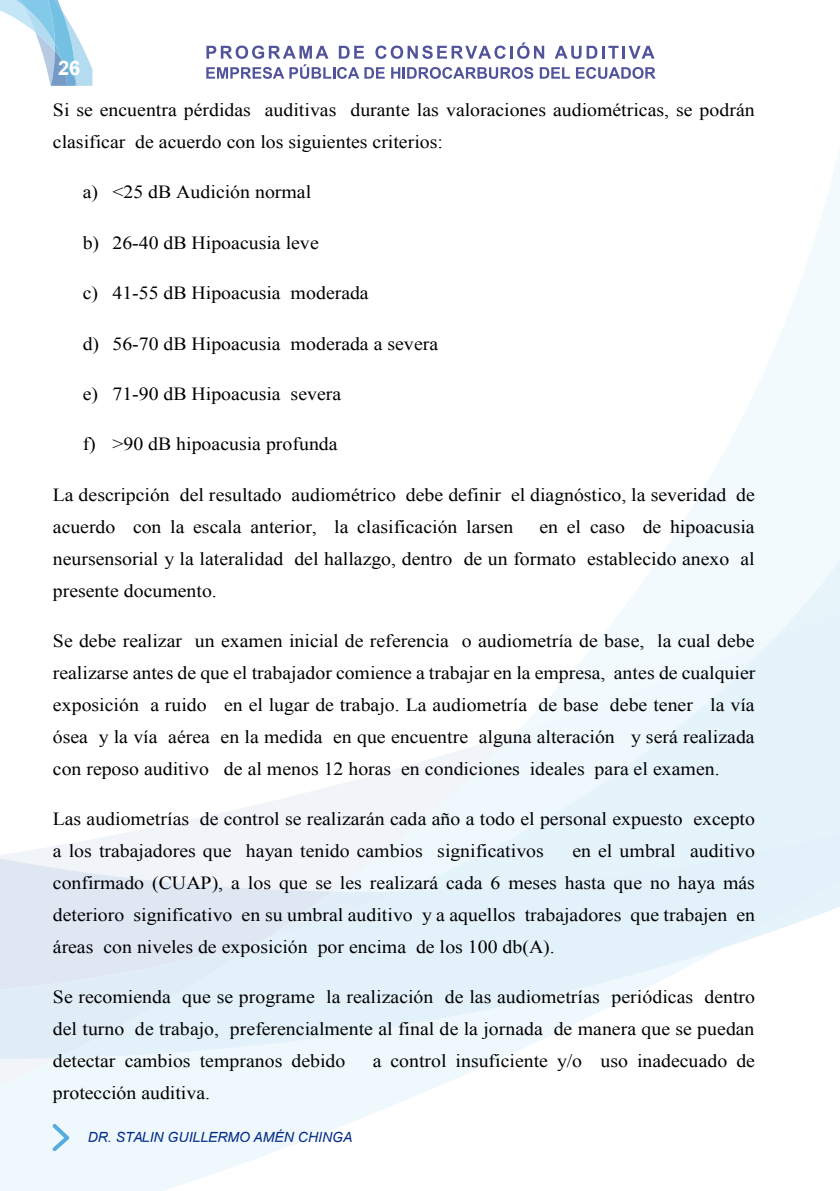
<style>
.page{position:relative;width:840px;height:1191px;background:#fff}
.page>*{position:absolute;margin:0;border:0;box-sizing:border-box;transform-origin:0 0}
.t1{font:700 20px "Arial";color:#fff}
.t2{font:18.4px/31.8px "Times New Roman";color:#000;text-align:justify;scale:1.07 1}
.t3{font:italic 14px "Arial";color:#002a85}
</style>
<div class="page">
<svg style="left:206px;top:42px;width:449px;height:37px"></svg>
<svg style="left:0;top:786px;width:333px;height:72px"></svg>
<div style="left:0;top:880px;width:58px;height:68px;background:#dfe7f3"></div>
<svg style="left:624px;top:153px;width:215px;height:455px"></svg>
<svg style="left:775px;top:560px;width:64px;height:48px"></svg>
<svg style="left:333px;top:768px;width:68px;height:64px;fill:#f1f5fa"></svg>
<svg style="left:0;top:948px;width:501px;height:243px;fill:#eff8fc"></svg>
<div style="left:88px;top:1129px;width:246px;height:12px;background:#eff8fc"></div>
<svg style="left:401px;top:608px;width:438px;height:224px"></svg>
<svg style="left:58px;top:832px;width:781px;height:226px;fill:#e3f2fa"></svg>
<svg style="left:0;top:0;width:92px;height:86px"></svg>
<svg style="left:52px;top:1123px;width:17px;height:28px"></svg>
<p class="t1" style="left:58px;top:55px;width:24px">26</p>
<p class="t2" style="left:53px;top:94px;width:657px">Si se encuentra pérdidas auditivas durante las valoraciones audiométricas, se podrán clasificar de acuerdo con los siguientes criterios:</p>
<p class="t2" style="left:83px;top:176px;width:215px">a) &lt;25 dB Audición normal</p>
<p class="t2" style="left:83px;top:226px;width:222px">b) 26-40 dB Hipoacusia leve</p>
<p class="t2" style="left:83px;top:277px;width:269px">c) 41-55 dB Hipoacusia moderada</p>
<p class="t2" style="left:83px;top:327px;width:333px">d) 56-70 dB Hipoacusia moderada a severa</p>
<p class="t2" style="left:83px;top:378px;width:243px">e) 71-90 dB Hipoacusia severa</p>
<p class="t2" style="left:83px;top:428px;width:240px">f) &gt;90 dB hipoacusia profunda</p>
<p class="t2" style="left:53px;top:478px;width:657px">La descripción del resultado audiométrico debe definir el diagnóstico, la severidad de acuerdo con la escala anterior, la clasificación larsen</p>
<p class="t2" style="left:53px;top:510px;width:657px;text-indent:486px">en el caso de hipoacusia neursensorial y la lateralidad del hallazgo, dentro de un formato establecido anexo al presente documento.</p>
<p class="t2" style="left:53px;top:624px;width:657px">Se debe realizar un examen inicial de referencia o audiometría de base, la cual debe realizarse antes de que el trabajador comience a trabajar en la empresa, antes de cualquier exposición a ruido en el lugar de trabajo. La audiometría de base debe tener la vía ósea y la vía aérea en la medida en que encuentre alguna alteración y será realizada con reposo auditivo de al menos 12 horas en condiciones ideales para el examen.</p>
<p class="t2" style="left:53px;top:802px;width:657px">Las audiometrías de control se realizarán cada año a todo el personal expuesto excepto a los trabajadores que hayan tenido cambios significativos</p>
<p class="t2" style="left:53px;top:834px;width:657px;text-indent:519px">en el umbral auditivo confirmado (CUAP), a los que se les realizará cada 6 meses hasta que no haya más deterioro significativo en su umbral auditivo y a aquellos trabajadores que trabajen en áreas con niveles de exposición por encima de los 100 db(A).</p>
<p class="t2" style="left:53px;top:981px;width:657px">Se recomienda que se programe la realización de las audiometrías periódicas dentro del turno de trabajo, preferencialmente al final de la jornada de manera que se puedan detectar cambios tempranos debido</p>
<p class="t2" style="left:372px;top:1044px;width:358px">a control insuficiente y/o uso inadecuado de</p>
<p class="t2" style="left:53px;top:1076px;width:148px">protección auditiva.</p>
<p class="t3" style="left:88px;top:1127px;width:266px">DR. STALIN GUILLERMO AMÉN CHINGA</p>
</div>
